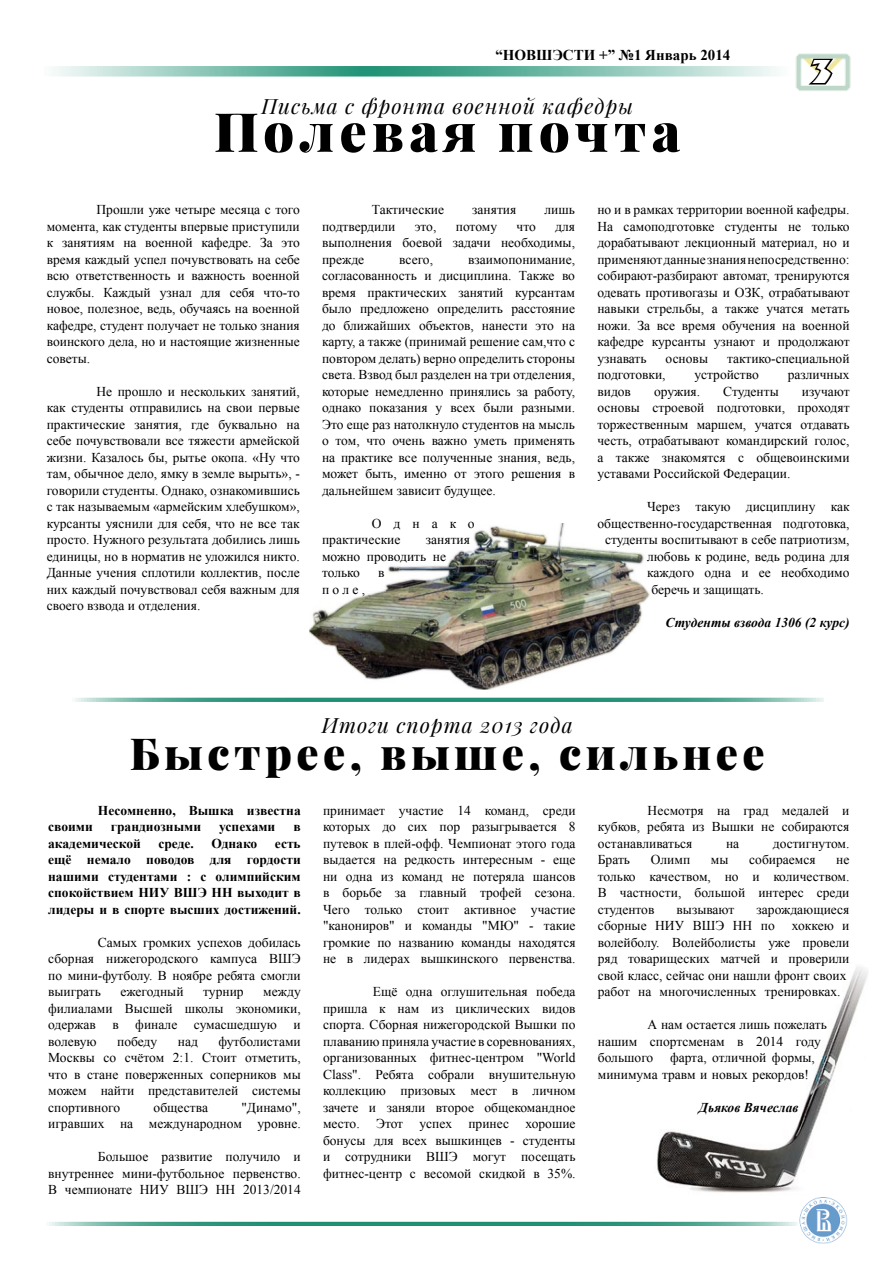
<style>
.page{position:relative;width:893px;height:1263px;background:#fff}
.page>*{position:absolute;margin:0;border:0;box-sizing:border-box;transform-origin:0 0}
.t1{font:900 54px "Playfair Display";letter-spacing:.1em;color:#000}
.t2{font:900 44.1px "Playfair Display";letter-spacing:.1em;color:#000}
.t3{font:34.2px "Granite";color:#fff;scale:.83 1}
.t4{font:italic 21px "Playfair Display";letter-spacing:.05em;color:#000}
.t5{font:700 15px "Times New Roman";color:#000}
.t6{font:13.5px/16.5px "Times New Roman";color:#000;text-align:justify}
.t7{font:700 13.5px/16.5px "Times New Roman";color:#000;text-align:justify}
.t8{font:italic 700 13.5px "Times New Roman";color:#000}
</style>
<div class="page">
<img style="left:657px;top:967px;width:211px;height:226px">
<img style="left:795px;top:53px;width:56px;height:38px">
<img style="left:310px;top:524px;width:340px;height:161px">
<img style="left:800px;top:1197px;width:48px;height:46px">
<div style="left:30px;top:1209px;width:781px;height:17px;background:#000;opacity:.5"></div>
<div style="left:56px;top:685px;width:781px;height:17px;background:#000;opacity:.5"></div>
<svg style="left:53px;top:66px;width:723px;height:11px;background:#88c4b5"></svg>
<svg style="left:804px;top:56px;width:32px;height:30px"></svg>
<p class="t5" style="left:495px;top:44px;width:236px">“НОВШЭСТИ +” №1 Январь 2014</p>
<h3 class="t4" style="left:261px;top:93px;width:373px">Письма с фронта военной кафедры</h3>
<h1 class="t1" style="left:214px;top:97px;width:468px">Полевая почта</h1>
<h3 class="t3" style="left:812px;top:53px;width:25px">3</h3>
<p class="t6" style="left:47px;top:201px;width:255px;text-indent:50px">Прошли уже четыре месяца с того момента, как студенты впервые приступили к занятиям на военной кафедре. За это время каждый успел почувствовать на себе всю ответственность и важность военной службы. Каждый узнал для себя что-то новое, полезное, ведь, обучаясь на военной кафедре, студент получает не только знания воинского дела, но и настоящие жизненные советы.</p>
<p class="t6" style="left:47px;top:383px;width:255px;text-indent:50px">Не прошло и нескольких занятий, как студенты отправились на свои первые практические занятия, где буквально на себе почувствовали все тяжести армейской жизни. Казалось бы, рытье окопа. «Ну что там, обычное дело, ямку в земле вырыть», - говорили студенты. Однако, ознакомившись с так называемым «армейским хлебушком», курсанты уяснили для себя, что не все так просто. Нужного результата добились лишь единицы, но в норматив не уложился никто.<br>Данные учения сплотили коллектив, после них каждый почувствовал себя важным для своего взвода и отделения.</p>
<p class="t6" style="left:372px;top:201px;width:74px">Тактические</p>
<p class="t6" style="left:472px;top:201px;width:46px">занятия</p>
<p class="t6" style="left:545px;top:201px;width:32px">лишь</p>
<p class="t6" style="left:322px;top:218px;width:75px">подтвердили</p>
<p class="t6" style="left:415px;top:218px;width:23px">это,</p>
<p class="t6" style="left:456px;top:218px;width:43px">потому</p>
<p class="t6" style="left:517px;top:218px;width:21px">что</p>
<p class="t6" style="left:322px;top:218px;width:254px;text-indent:233px">для выполнения боевой задачи необходимы, прежде</p>
<p class="t6" style="left:322px;top:251px;width:254px;text-indent:146px">взаимопонимание, согласованность и дисциплина. Также во время практических занятий курсантам было предложено определить расстояние до ближайших объектов, нанести это на карту, а также (принимай решение сам,что с повтором делать) верно определить стороны света. Взвод был разделен на три отделения, которые немедленно принялись за работу, однако показания у всех были разными.<br>Это еще раз натолкнуло студентов на мысль о том, что очень важно уметь применять на практике все полученные знания, ведь, может быть, именно от этого решения в дальнейшем зависит будущее.</p>
<p class="t6" style="left:322px;top:515px;width:154px;text-indent:50px">Однако практические</p>
<p class="t6" style="left:399px;top:251px;width:35px">всего,</p>
<p class="t6" style="left:322px;top:531px;width:149px;text-align:left;text-indent:104px">занятия можно проводить не только</p>
<p class="t6" style="left:378px;top:564px;width:8px">в</p>
<p class="t6" style="left:322px;top:581px;width:44px">поле,</p>
<p class="t6" style="left:597px;top:201px;width:254px">но и в рамках территории военной кафедры.<br>На самоподготовке студенты не только дорабатывают лекционный материал, но и применяют данные знания непосредственно: собирают-разбирают автомат, тренируются одевать противогазы и ОЗК, отрабатывают навыки стрельбы, а также учатся метать ножи. За все время обучения на военной кафедре курсанты узнают и продолжают узнавать</p>
<p class="t6" style="left:666px;top:350px;width:44px">основы</p>
<p class="t6" style="left:727px;top:350px;width:124px">тактико-специальной</p>
<p class="t6" style="left:597px;top:366px;width:70px">подготовки,</p>
<p class="t6" style="left:694px;top:366px;width:66px">устройство</p>
<p class="t6" style="left:788px;top:366px;width:63px">различных</p>
<p class="t6" style="left:597px;top:383px;width:35px">видов</p>
<p class="t6" style="left:654px;top:383px;width:48px">оружия.</p>
<p class="t6" style="left:723px;top:383px;width:57px">Студенты</p>
<p class="t6" style="left:597px;top:383px;width:254px;text-indent:205px">изучают основы строевой подготовки, проходят торжественным маршем, учатся отдавать честь, отрабатывают командирский голос, а также знакомятся с общевоинскими уставами Российской Федерации.</p>
<p class="t6" style="left:647px;top:498px;width:204px">Через такую дисциплину как</p>
<p class="t6" style="left:597px;top:514px;width:254px">общественно-государственная подготовка,</p>
<p class="t6" style="left:605px;top:531px;width:246px">студенты воспитывают в себе патриотизм,</p>
<p class="t6" style="left:647px;top:547px;width:204px">любовь к родине, ведь родина для</p>
<p class="t6" style="left:647px;top:564px;width:204px">каждого одна и ее необходимо</p>
<p class="t6" style="left:652px;top:580px;width:114px">беречь и защищать.</p>
<p class="t8" style="left:666px;top:613px;width:185px">Студенты взвода 1306 (2 курс)</p>
<h3 class="t4" style="left:322px;top:711px;width:252px">Итоги спорта 2013 года</h3>
<h2 class="t2" style="left:130px;top:725px;width:636px">Быстрее, выше, сильнее</h2>
<p class="t7" style="left:98px;top:802px;width:204px">Несомненно, Вышка известна</p>
<p class="t7" style="left:48px;top:818px;width:46px">своими</p>
<p class="t7" style="left:111px;top:818px;width:92px">грандиозными</p>
<p class="t7" style="left:219px;top:818px;width:58px">успехами</p>
<p class="t7" style="left:293px;top:818px;width:9px">в</p>
<p class="t7" style="left:48px;top:835px;width:94px">академической</p>
<p class="t7" style="left:158px;top:835px;width:37px">среде.</p>
<p class="t7" style="left:211px;top:835px;width:48px">Однако</p>
<p class="t7" style="left:48px;top:835px;width:254px;text-indent:227px">есть ещё немало поводов для гордости нашими студентами : с олимпийским спокойствием НИУ ВШЭ НН выходит в лидеры и в спорте высших достижений.</p>
<p class="t6" style="left:48px;top:934px;width:254px;text-indent:50px">Самых громких успехов добилась сборная нижегородского кампуса ВШЭ по мини-футболу. В ноябре ребята смогли выиграть</p>
<p class="t6" style="left:120px;top:983px;width:65px">ежегодный</p>
<p class="t6" style="left:203px;top:983px;width:42px">турнир</p>
<p class="t6" style="left:48px;top:983px;width:254px;text-indent:215px">между филиалами Высшей школы экономики, одержав в финале сумасшедшую и волевую</p>
<p class="t6" style="left:48px;top:1033px;width:254px;text-indent:170px">футболистами Москвы со счётом 2:1. Стоит отметить, что в стане поверженных соперников мы можем найти представителей системы спортивного</p>
<p class="t6" style="left:117px;top:1033px;width:42px">победу</p>
<p class="t6" style="left:178px;top:1033px;width:22px">над</p>
<p class="t6" style="left:154px;top:1099px;width:56px">общества</p>
<p class="t6" style="left:48px;top:1099px;width:254px;text-align:right">"Динамо",<br>игравших на международном уровне.</p>
<p class="t6" style="left:48px;top:1148px;width:254px;text-indent:50px">Большое развитие получило и внутреннее мини-футбольное первенство.<br>В чемпионате НИУ ВШЭ НН 2013/2014</p>
<p class="t6" style="left:323px;top:802px;width:254px">принимает участие 14 команд, среди которых до сих пор разыгрывается 8 путевок в плей-офф. Чемпионат этого года выдается на редкость интересным - еще ни одна из команд не потеряла шансов в борьбе за главный трофей сезона.<br>Чего только стоит активное участие "канониров" и команды "МЮ" - такие громкие по названию команды находятся не в лидерах вышкинского первенства.</p>
<p class="t6" style="left:323px;top:983px;width:254px;text-indent:50px">Ещё одна оглушительная победа пришла к нам из циклических видов спорта. Сборная нижегородской Вышки по плаванию приняла участие в соревнованиях, организованных фитнес-центром "World Class". Ребята собрали внушительную коллекцию призовых мест в личном зачете и заняли второе общекомандное место. Этот успех принес хорошие бонусы для всех вышкинцев - студенты и сотрудники ВШЭ могут посещать фитнес-центр с весомой скидкой в 35%.</p>
<p class="t6" style="left:598px;top:802px;width:253px;text-indent:50px">Несмотря на град медалей и кубков, ребята из Вышки не собираются останавливаться</p>
<p class="t6" style="left:726px;top:835px;width:15px">на</p>
<p class="t6" style="left:773px;top:835px;width:78px">достигнутом.</p>
<p class="t6" style="left:598px;top:851px;width:34px">Брать</p>
<p class="t6" style="left:651px;top:851px;width:41px">Олимп</p>
<p class="t6" style="left:711px;top:851px;width:19px">мы</p>
<p class="t6" style="left:749px;top:851px;width:68px">собираемся</p>
<p class="t6" style="left:598px;top:851px;width:253px;text-indent:238px">не только качеством, но и количеством.<br>В частности, большой интерес среди студентов</p>
<p class="t6" style="left:598px;top:901px;width:253px;text-indent:159px">зарождающиеся сборные НИУ ВШЭ НН по</p>
<p class="t6" style="left:677px;top:901px;width:59px">вызывают</p>
<p class="t6" style="left:598px;top:917px;width:253px;text-align:left;text-indent:194px">хоккею и волейболу. Волейболисты уже провели ряд товарищеских матчей и проверили свой класс, сейчас они нашли фронт своих работ на многочисленных тренировках.</p>
<p class="t6" style="left:598px;top:1016px;width:231px;text-align:left;text-indent:50px">А нам остается лишь пожелать нашим спортсменам в 2014 году большого фарта, отличной формы, минимума травм и новых рекордов!</p>
<p class="t8" style="left:699px;top:1098px;width:101px">Дьяков Вячеслав</p>
</div>
